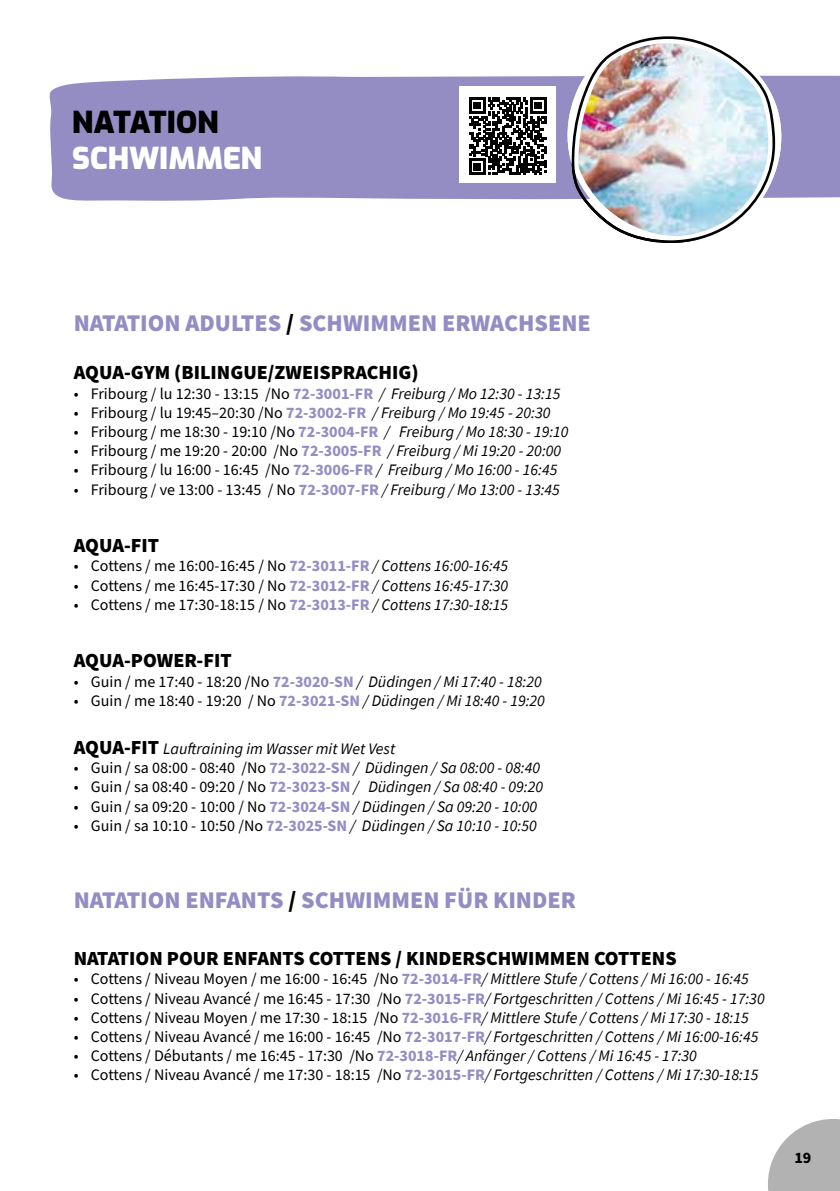
<style>
.page{position:relative;width:840px;height:1191px;background:#fff}
.page>*{position:absolute;margin:0;border:0;box-sizing:border-box;transform-origin:0 0}
.t1{font:900 30px "Exo";color:#fff}
.t2{font:900 30px "Exo";color:#000}
.t3{font:900 24px "Source Sans Pro";color:#938dc3}
.t4{font:900 20px "Source Sans Pro";color:#000}
.t5{font:16px "Source Sans Pro";color:#000}
.t6{font:italic 16px "Source Sans Pro";color:#000}
.t7{font:700 16px "Source Sans Pro";color:#000}
.s1{color:#000}
.s2{font-weight:700;color:#938dc3}
.s3{font-style:italic}
.s4{font-style:normal}
.s5{font-weight:700;font-style:normal;color:#938dc3}
.s6{font-weight:900;font-style:normal;font-size:20px}
</style>
<div class="page">
<svg style="left:768px;top:1119px;width:71px;height:72px"></svg>
<div style="left:49px;top:75px;width:790px;height:126px;background:#938dc3"></div>
<svg style="left:561px;top:75px;width:226px;height:126px;background:#a29dcb"></svg>
<svg style="left:567px;top:75px;width:209px;height:126px"></svg>
<img style="left:571px;top:36px;width:203px;height:207px">
<div style="left:459px;top:87px;width:96px;height:96px;background:#fff"></div>
<svg style="left:469px;top:98px;width:77px;height:77px"></svg>
<h1 class="t2" style="left:72px;top:98px;width:148px">NATATION</h1>
<h1 class="t1" style="left:72px;top:134px;width:191px">SCHWIMMEN</h1>
<h2 class="t3" style="left:74px;top:307px;width:518px">NATATION ADULTES <span class="s1">/</span> SCHWIMMEN ERWACHSENE</h2>
<p class="t4" style="left:74px;top:359px;width:346px">AQUA-GYM (BILINGUE/ZWEISPRACHIG)</p>
<p class="t5" style="left:74px;top:382px;width:488px">• Fribourg / lu 12:30 - 13:15 /No <span class="s2">72-3001-FR</span> <span class="s3">/ Freiburg / Mo 12:30 - 13:15</span></p>
<p class="t5" style="left:74px;top:402px;width:478px">• Fribourg / lu 19:45–20:30 /No <span class="s2">72-3002-FR</span> <span class="s3">/ Freiburg / Mo 19:45 - 20:30</span></p>
<p class="t5" style="left:74px;top:421px;width:496px">• Fribourg / me 18:30 - 19:10 /No <span class="s2">72-3004-FR</span> <span class="s3">/ Freiburg / Mo 18:30 - 19:10</span></p>
<p class="t5" style="left:74px;top:440px;width:488px">• Fribourg / me 19:20 - 20:00 /No <span class="s2">72-3005-FR</span> <span class="s3">/ Freiburg / Mi 19:20 - 20:00</span></p>
<p class="t5" style="left:74px;top:459px;width:485px">• Fribourg / lu 16:00 - 16:45 /No <span class="s2">72-3006-FR</span> <span class="s3">/ Freiburg / Mo 16:00 - 16:45</span></p>
<p class="t5" style="left:74px;top:478px;width:487px">• Fribourg / ve 13:00 - 13:45 / No <span class="s2">72-3007-FR</span> <span class="s3">/ Freiburg / Mo 13:00 - 13:45</span></p>
<p class="t4" style="left:74px;top:532px;width:87px">AQUA-FIT</p>
<p class="t5" style="left:74px;top:555px;width:436px">• Cottens / me 16:00-16:45 / No <span class="s2">72-3011-FR</span> <span class="s3">/ Cottens 16:00-16:45</span></p>
<p class="t5" style="left:74px;top:574px;width:436px">• Cottens / me 16:45-17:30 / No <span class="s2">72-3012-FR</span> <span class="s3">/ Cottens 16:45-17:30</span></p>
<p class="t5" style="left:74px;top:594px;width:436px">• Cottens / me 17:30-18:15 / No <span class="s2">72-3013-FR</span> <span class="s3">/ Cottens 17:30-18:15</span></p>
<p class="t4" style="left:74px;top:647px;width:159px">AQUA-POWER-FIT</p>
<p class="t6" style="left:74px;top:671px;width:469px"><span class="s4">• Guin / me 17:40 - 18:20 /No</span> <span class="s5">72-3020-SN</span> / Düdingen / Mi 17:40 - 18:20</p>
<p class="t6" style="left:74px;top:690px;width:472px"><span class="s4">• Guin / me 18:40 - 19:20 / No</span> <span class="s5">72-3021-SN</span> / Düdingen / Mi 18:40 - 19:20</p>
<p class="t6" style="left:74px;top:738px;width:323px"><span class="s6">AQUA-FIT</span> Lauftraining im Wasser mit Wet Vest</p>
<p class="t6" style="left:74px;top:757px;width:467px"><span class="s4">• Guin / sa 08:00 - 08:40 /No</span> <span class="s5">72-3022-SN</span> / Düdingen / Sa 08:00 - 08:40</p>
<p class="t6" style="left:74px;top:776px;width:470px"><span class="s4">• Guin / sa 08:40 - 09:20 / No</span> <span class="s5">72-3023-SN</span> / Düdingen / Sa 08:40 - 09:20</p>
<p class="t6" style="left:74px;top:796px;width:464px"><span class="s4">• Guin / sa 09:20 - 10:00 / No</span> <span class="s5">72-3024-SN</span> / Düdingen / Sa 09:20 - 10:00</p>
<p class="t6" style="left:74px;top:815px;width:464px"><span class="s4">• Guin / sa 10:10 - 10:50 /No</span> <span class="s5">72-3025-SN</span> / Düdingen / Sa 10:10 - 10:50</p>
<h2 class="t3" style="left:74px;top:883px;width:503px">NATATION ENFANTS <span class="s1">/</span> SCHWIMMEN FÜR KINDER</h2>
<p class="t4" style="left:74px;top:944px;width:604px">NATATION POUR ENFANTS COTTENS / KINDERSCHWIMMEN COTTENS</p>
<p class="t5" style="left:74px;top:968px;width:676px">• Cottens / Niveau Moyen / me 16:00 - 16:45 /No <span class="s2">72-3014-FR</span><span class="s3">/ Mittlere Stufe / Cottens / Mi 16:00 - 16:45</span></p>
<p class="t5" style="left:74px;top:987px;width:692px">• Cottens / Niveau Avancé / me 16:45 - 17:30 /No <span class="s2">72-3015-FR</span><span class="s3">/ Fortgeschritten / Cottens / Mi 16:45 - 17:30</span></p>
<p class="t5" style="left:74px;top:1006px;width:676px">• Cottens / Niveau Moyen / me 17:30 - 18:15 /No <span class="s2">72-3016-FR</span><span class="s3">/ Mittlere Stufe / Cottens / Mi 17:30 - 18:15</span></p>
<p class="t5" style="left:74px;top:1026px;width:685px">• Cottens / Niveau Avancé / me 16:00 - 16:45 /No <span class="s2">72-3017-FR</span><span class="s3">/ Fortgeschritten / Cottens / Mi 16:00-16:45</span></p>
<p class="t5" style="left:74px;top:1045px;width:624px">• Cottens / Débutants / me 16:45 - 17:30 /No <span class="s2">72-3018-FR</span><span class="s3">/ Anfänger / Cottens / Mi 16:45 - 17:30</span></p>
<p class="t5" style="left:74px;top:1064px;width:685px">• Cottens / Niveau Avancé / me 17:30 - 18:15 /No <span class="s2">72-3015-FR</span><span class="s3">/ Fortgeschritten / Cottens / Mi 17:30-18:15</span></p>
<p class="t7" style="left:793px;top:1146px;width:19px">19</p>
</div>
